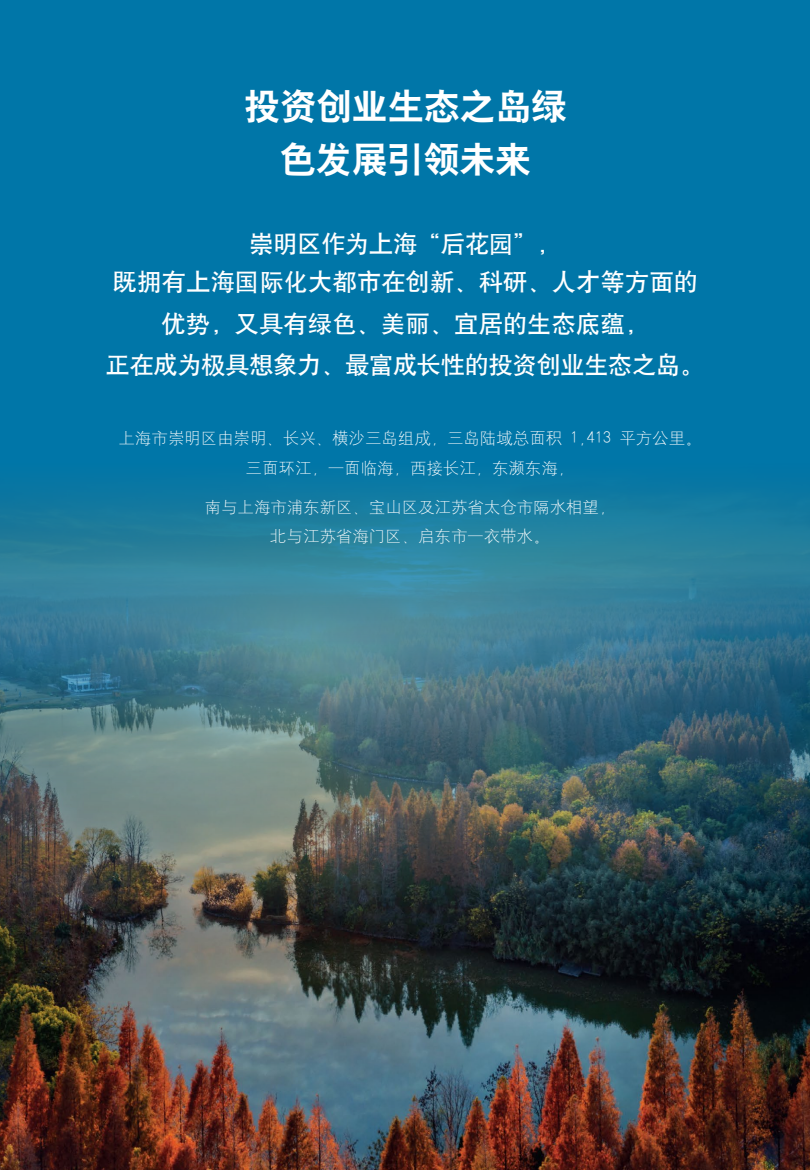
<style>
.page{position:relative;width:810px;height:1170px;background:#0076a8}
.page>*{position:absolute;margin:0;border:0;box-sizing:border-box;transform-origin:0 0}
.t1{font:36px/52.5px "H Yb 2 gj";color:#fff;text-align:center}
.t2{font:24.15px/41.7px "H Yb 1 gj";color:#fff;text-align:center}
.t3{font:16.5px/29.5px "H Yg 1 gj";color:#fff;text-align:center}
</style>
<div class="page">
<img style="left:0;top:482px;width:810px;height:688px">
<p class="t1" style="left:244px;top:80px;width:324px">投资创业生态之岛绿色发展引领未来</p>
<p class="t2" style="left:249px;top:223px;width:313px">崇明区作为上海“后花园”，</p>
<p class="t2" style="left:113px;top:261px;width:587px">既拥有上海国际化大都市在创新、科研、人才等方面的优势，又具有绿色、美丽、宜居的生态底蕴，</p>
<p class="t2" style="left:106px;top:343px;width:600px">正在成为极具想象力、最富成长性的投资创业生态之岛。</p>
<p class="t3" style="left:118px;top:424px;width:585px">上海市崇明区由崇明、长兴、横沙三岛组成，三岛陆域总面积 1,413 平方公里。三面环江，一面临海，西接长江，东濒东海，</p>
<p class="t3" style="left:204px;top:492px;width:413px">南与上海市浦东新区、宝山区及江苏省太仓市隔水相望，北与江苏省海门区、启东市一衣带水。</p>
</div>
